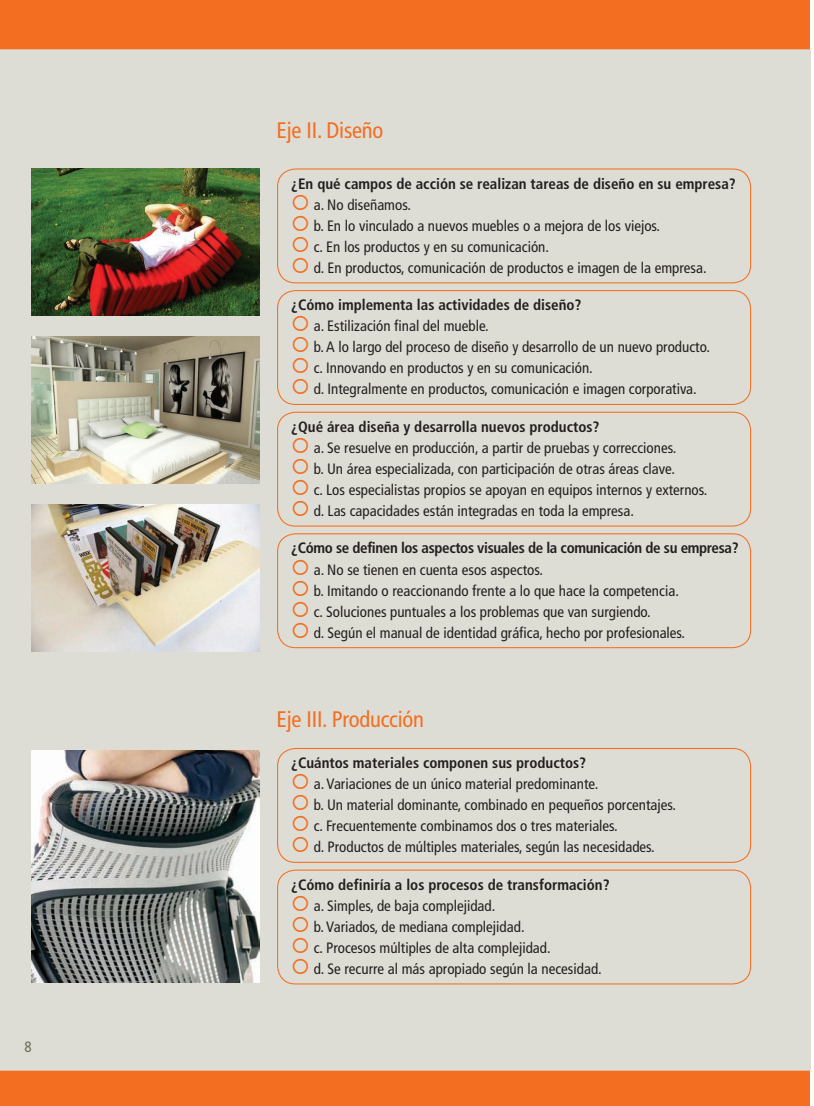
<style>
.page{position:relative;width:814px;height:1106px;background:#fff}
.page>*{position:absolute;margin:0;border:0;box-sizing:border-box;transform-origin:0 0}
.t1{font:condensed 22.5px "Frutiger LT";letter-spacing:-.01em;color:#f36e21}
.t2{font:condensed 15px/21px "Frutiger LT";color:#231f20}
.t3{font:700 condensed 15px "Frutiger LT";color:#231f20}
.t4{font:700 condensed 15px "Frutiger LT";letter-spacing:-.025em;color:#231f20}
.t5{font:condensed 15px "Frutiger LT";color:#6d6b54}
</style>
<div class="page">
<div style="left:0;top:0;width:809px;height:1105px;background:#f36e21"></div>
<div style="left:0;top:49px;width:809px;height:1021px;background:#deddd5"></div>
<img style="left:32px;top:168px;width:227px;height:147px">
<img style="left:32px;top:336px;width:227px;height:147px">
<img style="left:32px;top:504px;width:227px;height:147px">
<img style="left:32px;top:750px;width:227px;height:231px">
<div style="left:277px;top:168px;width:473px;height:115px;border:1px solid #f36e21;border-radius:18px"></div>
<div style="left:277px;top:290px;width:473px;height:115px;border:1px solid #f36e21;border-radius:18px"></div>
<div style="left:277px;top:411px;width:473px;height:115px;border:1px solid #f36e21;border-radius:18px"></div>
<div style="left:277px;top:747px;width:473px;height:115px;border:1px solid #f36e21;border-radius:18px"></div>
<div style="left:277px;top:869px;width:473px;height:115px;border:1px solid #f36e21;border-radius:18px"></div>
<div style="left:277px;top:533px;width:473px;height:115px;border:1px solid #f36e21;border-radius:18px"></div>
<svg style="left:293px;top:194px;width:15px;height:79px"></svg>
<svg style="left:293px;top:316px;width:15px;height:15px"></svg>
<svg style="left:293px;top:337px;width:15px;height:15px"></svg>
<svg style="left:293px;top:358px;width:15px;height:15px"></svg>
<svg style="left:293px;top:379px;width:15px;height:15px"></svg>
<svg style="left:293px;top:437px;width:15px;height:79px"></svg>
<svg style="left:293px;top:773px;width:15px;height:79px"></svg>
<svg style="left:293px;top:895px;width:15px;height:15px"></svg>
<svg style="left:293px;top:916px;width:15px;height:15px"></svg>
<svg style="left:293px;top:937px;width:15px;height:15px"></svg>
<svg style="left:293px;top:958px;width:15px;height:15px"></svg>
<svg style="left:293px;top:559px;width:15px;height:15px"></svg>
<svg style="left:293px;top:580px;width:15px;height:15px"></svg>
<svg style="left:293px;top:601px;width:15px;height:15px"></svg>
<svg style="left:293px;top:622px;width:15px;height:15px"></svg>
<p class="t5" style="left:24px;top:1040px;width:9px">8</p>
<h1 class="t1" style="left:276px;top:121px;width:108px">Eje II. Diseño</h1>
<p class="t3" style="left:291px;top:177px;width:446px">¿En qué campos de acción se realizan tareas de diseño en su empresa?</p>
<p class="t2" style="left:313px;top:195px;width:394px">a. No diseñamos.<br>b. En lo vinculado a nuevos muebles o a mejora de los viejos.<br>c. En los productos y en su comunicación.<br>d. En productos, comunicación de productos e imagen de la empresa.</p>
<p class="t3" style="left:291px;top:299px;width:292px">¿Cómo implementa las actividades de diseño?</p>
<p class="t2" style="left:313px;top:316px;width:397px">a. Estilización final del mueble.<br>b. A lo largo del proceso de diseño y desarrollo de un nuevo producto. c. Innovando en productos y en su comunicación.<br>d. Integralmente en productos, comunicación e imagen corporativa.</p>
<p class="t3" style="left:291px;top:420px;width:309px">¿Qué área diseña y desarrolla nuevos productos?</p>
<p class="t2" style="left:313px;top:438px;width:395px">a. Se resuelve en producción, a partir de pruebas y correcciones.<br>b. Un área especializada, con participación de otras áreas clave.<br>c. Los especialistas propios se apoyan en equipos internos y externos. d. Las capacidades están integradas en toda la empresa.</p>
<p class="t4" style="left:291px;top:542px;width:448px">¿Cómo se definen los aspectos visuales de la comunicación de su empresa?</p>
<p class="t2" style="left:313px;top:559px;width:373px">a. No se tienen en cuenta esos aspectos.<br>b. Imitando o reaccionando frente a lo que hace la competencia. c. Soluciones puntuales a los problemas que van surgiendo.<br>d. Según el manual de identidad gráfica, hecho por profesionales.</p>
<h1 class="t1" style="left:276px;top:710px;width:149px">Eje III. Producción</h1>
<p class="t3" style="left:291px;top:756px;width:296px">¿Cuántos materiales componen sus productos?</p>
<p class="t2" style="left:313px;top:774px;width:364px">a. Variaciones de un único material predominante.<br>b. Un material dominante, combinado en pequeños porcentajes. c. Frecuentemente combinamos dos o tres materiales.<br>d. Productos de múltiples materiales, según las necesidades.</p>
<p class="t3" style="left:291px;top:878px;width:320px">¿Cómo definiría a los procesos de transformación?</p>
<p class="t2" style="left:313px;top:895px;width:289px">a. Simples, de baja complejidad.<br>b. Variados, de mediana complejidad.<br>c. Procesos múltiples de alta complejidad.<br>d. Se recurre al más apropiado según la necesidad.</p>
</div>
